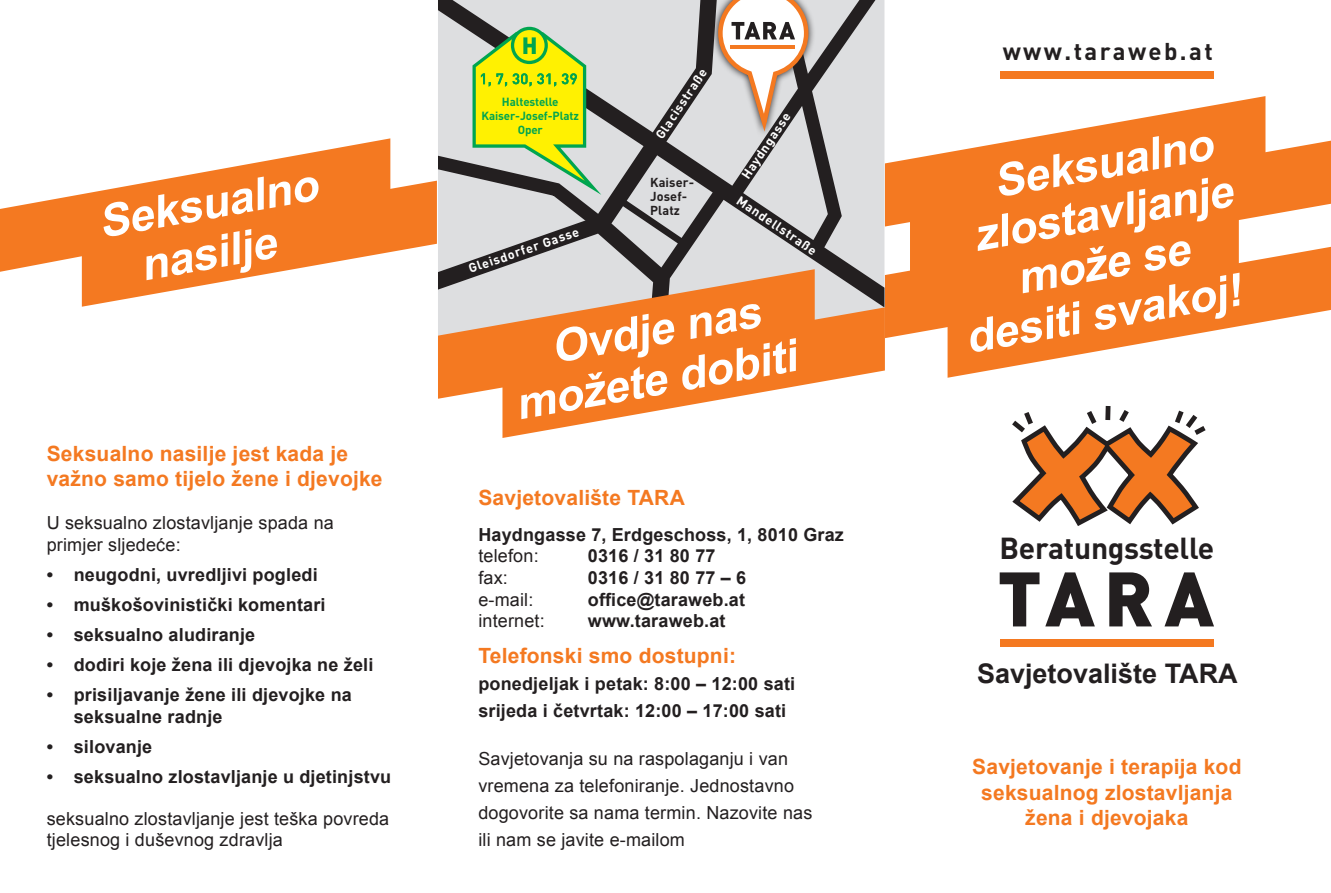
<style>
.page{position:relative;width:1331px;height:893px;background:#fff}
.page>*{position:absolute;margin:0;border:0;box-sizing:border-box;transform-origin:0 0}
.t1{font:italic 700 45px/49.5px "Arial";color:#fff;text-align:center}
.t2{font:700 30px "DINOT";letter-spacing:-.01em;color:#231f20}
.t3{font:700 27px "Arial";color:#231f20}
.t4{font:700 24px "DINOT";letter-spacing:.1em;color:#231f20}
.t5{font:700 21px/25.2px "Arial";letter-spacing:.01em;color:#f47921;text-align:center}
.t6{font:700 18px/21.6px "Arial";letter-spacing:.01em;color:#231f20}
.t7{font:18px/27px "Arial";letter-spacing:.01em;color:#231f20}
.t8{font:700 12.9px/14px "DINOT";letter-spacing:.01em;color:#231f20}
.t9{font:700 12.75px "DINOT";color:#fff}
.t10{font:700 11.7px/14px "DINOT";letter-spacing:-.01em;color:#00a54f;text-align:center}
</style>
<div class="page">
<svg style="left:885px;top:270px;width:62px;height:68px;background:#f58637"></svg>
<svg style="left:910px;top:138px;width:421px;height:140px;fill:#f47921"></svg>
<svg style="left:885px;top:96px;width:380px;height:131px;fill:#f47921"></svg>
<svg style="left:947px;top:241px;width:384px;height:137px;fill:#f47921"></svg>
<svg style="left:438px;top:0;width:446px;height:257px;background:#b1b1b3"></svg>
<svg style="left:438px;top:27px;width:184px;height:218px;background:#bfc584"></svg>
<svg style="left:438px;top:257px;width:447px;height:181px;fill:#f47921"></svg>
<svg style="left:0;top:138px;width:437px;height:169px;fill:#f47921"></svg>
<svg style="left:1012px;top:406px;width:194px;height:120px"></svg>
<svg style="left:1000px;top:572px;width:39px;height:54px"></svg>
<svg style="left:1045px;top:572px;width:50px;height:54px"></svg>
<svg style="left:1109px;top:572px;width:43px;height:54px"></svg>
<svg style="left:1164px;top:572px;width:50px;height:54px"></svg>
<div style="left:1000px;top:639px;width:214px;height:8px;background:#f47921"></div>
<div style="left:1000px;top:71px;width:214px;height:8px;background:#f47921"></div>
<svg style="left:711px;top:0;width:105px;height:137px"></svg>
<svg style="left:716px;top:0;width:95px;height:141px"></svg>
<hr style="left:730px;top:45px;width:65px;height:3px;background:#f47921">
<h1 class="t1" style="left:95px;top:199px;width:223px;rotate:-10deg">Seksualno nasilje</h1>
<p class="t5" style="left:47px;top:442px;width:337px;text-align:left">Seksualno nasilje jest kada je važno samo tijelo žene i djevojke</p>
<p class="t7" style="left:47px;top:512px;width:289px;line-height:21.6px">U seksualno zlostavljanje spada na primjer sljedeće:</p>
<p class="t6" style="left:47px;top:564px;width:272px">• neugodni, uvredljivi pogledi</p>
<p class="t6" style="left:47px;top:594px;width:280px">• muškošovinistički komentari</p>
<p class="t6" style="left:47px;top:624px;width:210px">• seksualno aludiranje</p>
<p class="t6" style="left:47px;top:654px;width:328px">• dodiri koje žena ili djevojka ne želi</p>
<p class="t6" style="left:74px;top:684px;width:280px;text-indent:-27px">• prisiljavanje žene ili djevojke na seksualne radnje</p>
<p class="t6" style="left:47px;top:736px;width:107px">• silovanje</p>
<p class="t6" style="left:47px;top:766px;width:346px">• seksualno zlostavljanje u djetinjstvu</p>
<p class="t7" style="left:47px;top:808px;width:344px;line-height:21px">seksualno zlostavljanje jest teška povreda tjelesnog i duševnog zdravlja</p>
<p class="t10" style="left:482px;top:95px;width:99px">Haltestelle<br>Kaiser-Josef-Platz<br>Oper</p>
<p class="t9" style="left:466px;top:261px;width:117px;rotate:-19deg">Gleisdorfer Gasse</p>
<p class="t9" style="left:651px;top:133px;width:83px;rotate:-56deg">Glacisstraße</p>
<p class="t8" style="left:650px;top:174px;width:46px">Kaiser-<br>Josef-<br>Platz</p>
<p class="t9" style="left:737px;top:173px;width:79px;rotate:-56deg">Haydngasse</p>
<p class="t9" style="left:743px;top:192px;width:95px;rotate:34deg">Mandellstraße</p>
<h1 class="t1" style="left:548px;top:324px;width:213px;rotate:-10deg">Ovdje nas</h1>
<h1 class="t1" style="left:512px;top:381px;width:286px;rotate:-10deg">možete dobiti</h1>
<p class="t5" style="left:478px;top:486px;width:208px">Savjetovalište TARA</p>
<p class="t6" style="left:478px;top:524px;width:367px">Haydngasse 7, Erdgeschoss, 1, 8010 Graz</p>
<p class="t7" style="left:478px;top:543px;width:62px">telefon:</p>
<p class="t6" style="left:588px;top:546px;width:129px">0316 / 31 80 77</p>
<p class="t7" style="left:478px;top:564px;width:31px">fax:</p>
<p class="t6" style="left:588px;top:567px;width:160px">0316 / 31 80 77 – 6</p>
<p class="t7" style="left:478px;top:586px;width:57px">e-mail:</p>
<p class="t6" style="left:588px;top:589px;width:159px">office@taraweb.at</p>
<p class="t7" style="left:478px;top:608px;width:68px">internet:</p>
<p class="t6" style="left:588px;top:611px;width:139px">www.taraweb.at</p>
<p class="t5" style="left:478px;top:643px;width:259px">Telefonski smo dostupni:</p>
<p class="t6" style="left:478px;top:670px;width:318px;line-height:27px">ponedjeljak i petak: 8:00 – 12:00 sati srijeda i četvrtak: 12:00 – 17:00 sati</p>
<p class="t7" style="left:478px;top:745px;width:335px">Savjetovanja su na raspolaganju i van vremena za telefoniranje. Jednostavno dogovorite sa nama termin. Nazovite nas ili nam se javite e-mailom</p>
<h3 class="t4" style="left:1003px;top:35px;width:212px">www.taraweb.at</h3>
<h1 class="t1" style="left:962px;top:164px;width:264px;rotate:-10deg">Seksualno zlostavljanje može se</h1>
<h1 class="t1" style="left:962px;top:315px;width:281px;rotate:-10deg">desiti svakoj!</h1>
<h2 class="t2" style="left:999px;top:527px;width:216px">Beratungsstelle</h2>
<h3 class="t3" style="left:977px;top:656px;width:262px">Savjetovalište TARA</h3>
<p class="t5" style="left:972px;top:755px;width:271px">Savjetovanje i terapija kod seksualnog zlostavljanja žena i djevojaka</p>
</div>
